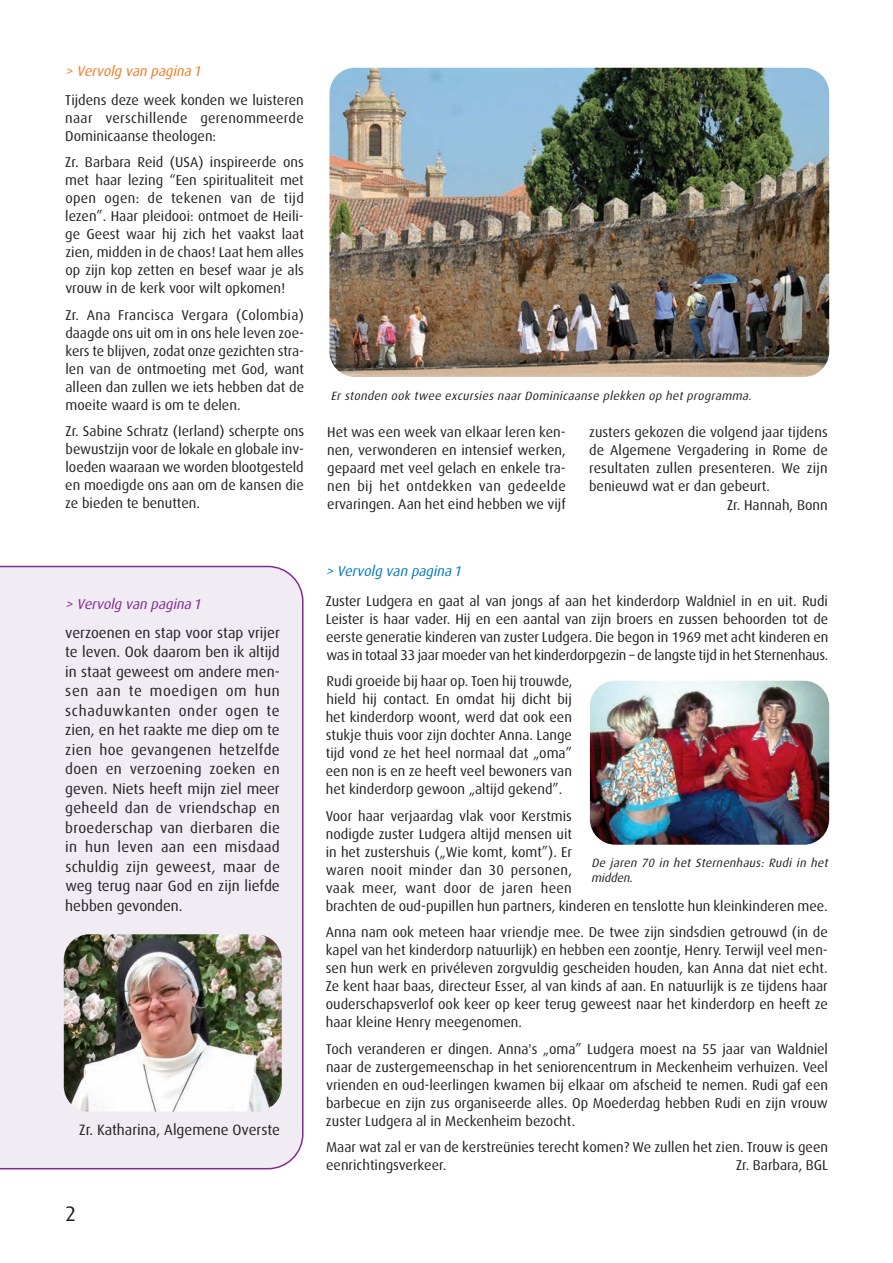
<style>
.page{position:relative;width:893px;height:1263px;background:#fff}
.page>*{position:absolute;margin:0;border:0;box-sizing:border-box;transform-origin:0 0}
.t1{font:21px "Dax";color:#231f20}
.t2{font:15px/19.5px "Dax";color:#231f20;text-align:justify}
.t3{font:14.25px/18px "Dax";color:#231f20;text-align:justify}
.t4{font:italic 14.25px "Dax";color:#f47921}
.t5{font:italic 14.25px "Dax";color:#0077c0}
.t6{font:italic 14.25px "Dax";color:#802990}
.t7{font:italic 12px/15px "Dax";color:#231f20}
</style>
<div class="page">
<div style="left:0;top:566px;width:304px;height:603px;background:#f1ebf4"></div>
<img style="left:329px;top:68px;width:500px;height:309px">
<img style="left:590px;top:681px;width:239px;height:164px">
<img style="left:64px;top:934px;width:218px;height:177px">
<p class="t4" style="left:65px;top:65px;width:140px">&gt; Vervolg van pagina 1</p>
<p class="t3" style="left:65px;top:92px;width:240px">Tijdens deze week konden we luisteren naar verschillende gerenommeerde Dominicaanse theologen:</p>
<p class="t3" style="left:65px;top:154px;width:240px">Zr. Barbara Reid (USA) inspireerde ons met haar lezing “Een spiritualiteit met open ogen: de tekenen van de tijd lezen”. Haar pleidooi: ontmoet de Heili&shy;ge Geest waar hij zich het vaakst laat zien, midden in de chaos! Laat hem alles op zijn kop zetten en besef waar je als vrouw in de kerk voor wilt opkomen!</p>
<p class="t3" style="left:65px;top:307px;width:240px">Zr. Ana Francisca Vergara (Colombia) daagde ons uit om in ons hele leven zoe&shy;kers te blijven, zodat onze gezichten stra&shy;len van de ontmoeting met God, want alleen dan zullen we iets hebben dat de moeite waard is om te delen.</p>
<p class="t3" style="left:65px;top:423px;width:240px">Zr. Sabine Schratz (Ierland) scherpte ons bewustzijn voor de lokale en globale inv&shy;loeden waaraan we worden blootgesteld en moedigde ons aan om de kansen die ze bieden te benutten.</p>
<p class="t3" style="left:327px;top:424px;width:240px">Het was een week van elkaar leren ken&shy;nen, verwonderen en intensief werken, gepaard met veel gelach en enkele tra&shy;nen bij het ontdekken van gedeelde ervaringen. Aan het eind hebben we vijf</p>
<p class="t3" style="left:589px;top:424px;width:240px">zusters gekozen die volgend jaar tijdens</p>
<p class="t7" style="left:331px;top:389px;width:425px">Er stonden ook twee excursies naar Dominicaanse plekken op het programma.</p>
<p class="t3" style="left:589px;top:442px;width:240px">de Algemene Vergadering in Rome de</p>
<p class="t3" style="left:589px;top:460px;width:240px">resultaten zullen presenteren. We zijn</p>
<p class="t3" style="left:589px;top:478px;width:183px">benieuwd wat er dan gebeurt.</p>
<p class="t3" style="left:727px;top:497px;width:102px">Zr. Hannah, Bonn</p>
<p class="t6" style="left:65px;top:598px;width:140px">&gt; Vervolg van pagina 1</p>
<p class="t2" style="left:65px;top:624px;width:216px">verzoenen en stap voor stap vrijer te leven. Ook daarom ben ik altijd in staat geweest om andere men&shy;sen aan te moedigen om hun schaduwkanten onder ogen te zien, en het raakte me diep om te zien hoe gevangenen hetzelfde doen en verzoening zoeken en geven. Niets heeft mijn ziel meer geheeld dan de vriendschap en broederschap van dierbaren die in hun leven aan een misdaad schuldig zijn geweest, maar de weg terug naar God en zijn liefde hebben gevonden.</p>
<p class="t2" style="left:79px;top:1121px;width:202px">Zr. Katharina, Algemene Overste</p>
<h1 class="t1" style="left:65px;top:1205px;width:13px">2</h1>
<p class="t5" style="left:326px;top:565px;width:140px">&gt; Vervolg van pagina 1</p>
<p class="t3" style="left:326px;top:592px;width:504px">Zuster Ludgera en gaat al van jongs af aan het kinderdorp Waldniel in en uit. Rudi Leister is haar vader. Hij en een aantal van zijn broers en zussen behoorden tot de eerste generatie kinderen van zuster Ludgera. Die begon in 1969 met acht kinderen en was in totaal 33 jaar moeder van het kinderdorpgezin – de langste tijd in het Sternenhaus.</p>
<p class="t3" style="left:326px;top:673px;width:248px">Rudi groeide bij haar op. Toen hij trouwde, hield hij contact. En omdat hij dicht bij het kinderdorp woont, werd dat ook een stukje thuis voor zijn dochter Anna. Lange tijd vond ze het heel normaal dat „oma” een non is en ze heeft veel bewoners van het kinderdorp gewoon „altijd gekend”.</p>
<p class="t3" style="left:326px;top:807px;width:503px;text-align:left">Voor haar verjaardag vlak voor Kerstmis<br>nodigde zuster Ludgera altijd mensen uit<br>in het zustershuis („Wie komt, komt”). Er<br>waren nooit minder dan 30 personen,<br>vaak meer, want door de jaren heen<br>brachten de oud-pupillen hun partners, kinderen en tenslotte hun kleinkinderen mee.</p>
<p class="t3" style="left:326px;top:924px;width:504px">Anna nam ook meteen haar vriendje mee. De twee zijn sindsdien getrouwd (in de kapel van het kinderdorp natuurlijk) en hebben een zoontje, Henry. Terwijl veel men&shy;sen hun werk en privéleven zorgvuldig gescheiden houden, kan Anna dat niet echt.<br>Ze kent haar baas, directeur Esser, al van kinds af aan. En natuurlijk is ze tijdens haar ouderschapsverlof ook keer op keer terug geweest naar het kinderdorp en heeft ze haar kleine Henry meegenomen.</p>
<p class="t3" style="left:326px;top:1040px;width:504px">Toch veranderen er dingen. Anna's „oma” Ludgera moest na 55 jaar van Waldniel naar de zustergemeenschap in het seniorencentrum in Meckenheim verhuizen. Veel vrienden en oud-leerlingen kwamen bij elkaar om afscheid te nemen. Rudi gaf een barbecue en zijn zus organiseerde alles. Op Moederdag hebben Rudi en zijn vrouw zuster Ludgera al in Meckenheim bezocht.</p>
<p class="t3" style="left:326px;top:1139px;width:504px">Maar wat zal er van de kerstreünies terecht komen? We zullen het zien. Trouw is geen eenrichtingsverkeer.</p>
<p class="t7" style="left:591px;top:856px;width:240px">De jaren 70 in het Sternenhaus: Rudi in het midden.</p>
<p class="t3" style="left:736px;top:1157px;width:94px">Zr. Barbara, BGL</p>
</div>
